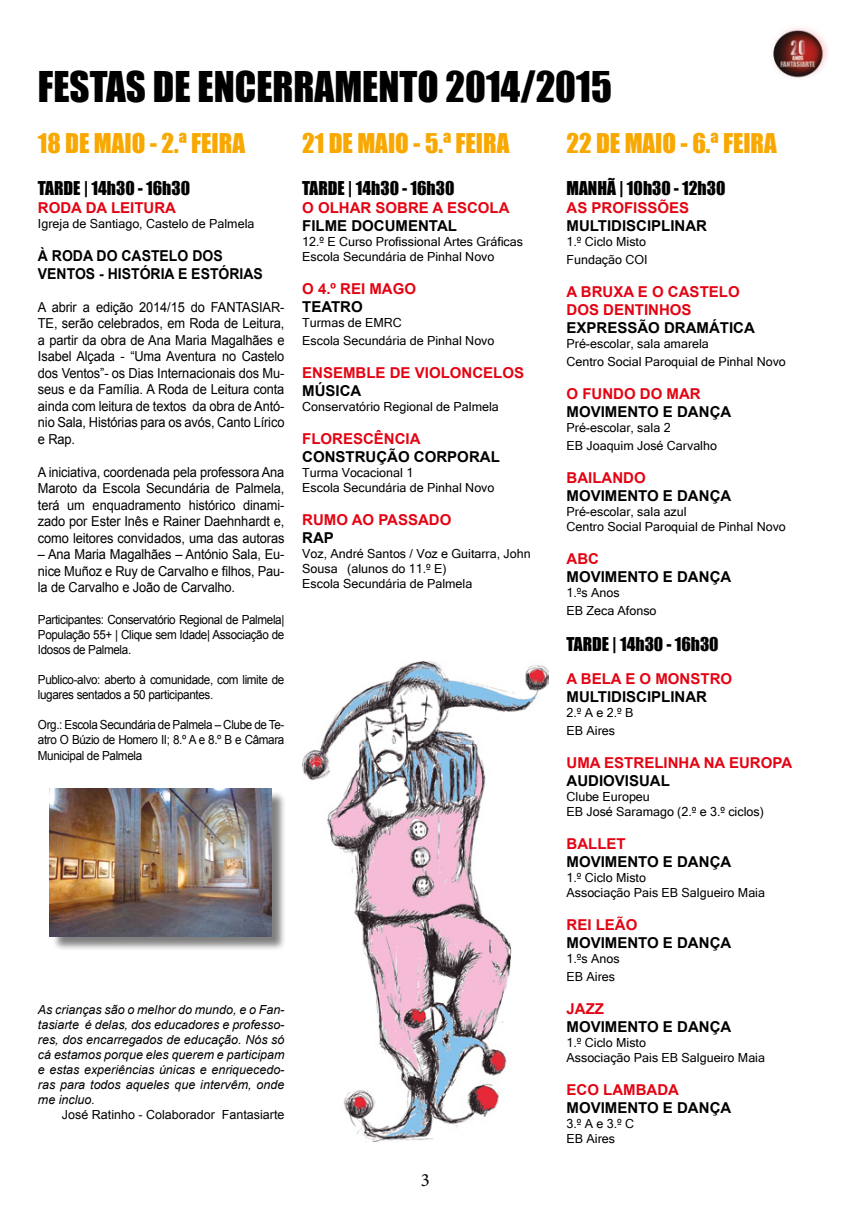
<style>
.page{position:relative;width:851px;height:1205px;background:#fff}
.page>*{position:absolute;margin:0;border:0;box-sizing:border-box;transform-origin:0 0}
.t1{font:38.88px "Impact";color:#000}
.t2{font:25px "Impact";color:#f8a800}
.t3{font:18.75px "Minion Pro";color:#000}
.t4{font:17.5px "Impact";color:#000}
.t5{font:700 15px "Arial";color:#000}
.t6{font:700 15px/18px "Arial";color:#e30413}
.t7{font:700 15px/18px "Arial";color:#000;scale:.93 1}
.t8{font:13.75px/16.5px "Arial";letter-spacing:-.01em;color:#000;text-align:justify;scale:.93 1}
.t9{font:12.5px/15px "Microsoft Sans Serif";color:#000}
.t10{font:12.5px/15px "Arial";letter-spacing:-.03em;color:#000;scale:.93 1}
.t11{font:italic 12.5px/15px "Arial";color:#000;text-align:justify}
.t12{font:12.5px "Arial";color:#000}
</style>
<div class="page">
<img style="left:773px;top:28px;width:55px;height:50px">
<img style="left:303px;top:662px;width:245px;height:479px">
<div style="left:51px;top:790px;width:235px;height:161px;background:#000;opacity:.5"></div>
<img style="left:50px;top:788px;width:221px;height:148px">
<h1 class="t1" style="left:38px;top:56px;width:575px">FESTAS DE ENCERRAMENTO 2014/2015</h1>
<h2 class="t2" style="left:38px;top:123px;width:208px">18 DE MAIO - 2.ª FEIRA</h2>
<h3 class="t4" style="left:38px;top:174px;width:154px">TARDE | 14h30 - 16h30</h3>
<p class="t6" style="left:38px;top:199px;width:140px">RODA DA LEITURA</p>
<p class="t9" style="left:38px;top:215px;width:218px">Igreja de Santiago, Castelo de Palmela</p>
<p class="t7" style="left:38px;top:247px;width:243px">À RODA DO CASTELO DOS<br>VENTOS - HISTÓRIA E ESTÓRIAS</p>
<p class="t8" style="left:38px;top:299px;width:266px">A abrir a edição 2014/15 do FANTASIAR-TE, serão celebrados, em Roda de Leitura, a partir da obra de Ana Maria Magalhães e Isabel Alçada - “Uma Aventura no Castelo dos Ventos”- os Dias Internacionais dos Mu&shy;seus e da Família. A Roda de Leitura conta ainda com leitura de textos da obra de Antó&shy;nio Sala, Histórias para os avós, Canto Lírico e Rap.</p>
<p class="t8" style="left:38px;top:464px;width:266px">A iniciativa, coordenada pela professora Ana Maroto da Escola Secundária de Palmela, terá um enquadramento histórico dinami&shy;zado por Ester Inês e Rainer Daehnhardt e, como leitores convidados, uma das autoras</p>
<p class="t8" style="left:38px;top:546px;width:266px">– Ana Maria Magalhães – António Sala, Eu&shy;nice Muñoz e Ruy de Carvalho e filhos, Pau&shy;la de Carvalho e João de Carvalho.</p>
<p class="t10" style="left:38px;top:612px;width:266px;text-align:justify">Participantes: Conservatório Regional de Palmela| População 55+ | Clique sem Idade| Associação de Idosos de Palmela.</p>
<p class="t10" style="left:38px;top:672px;width:266px">Publico-alvo: aberto à comunidade, com limite de lugares sentados a 50 participantes.</p>
<p class="t10" style="left:38px;top:717px;width:266px">Org.: Escola Secundária de Palmela – Clube de Te&shy;atro O Búzio de Homero II; 8.º A e 8.º B e Câmara</p>
<p class="t10" style="left:38px;top:748px;width:114px">Municipal de Palmela</p>
<h2 class="t2" style="left:302px;top:123px;width:209px">21 DE MAIO - 5.ª FEIRA</h2>
<h3 class="t4" style="left:302px;top:174px;width:154px">TARDE | 14h30 - 16h30</h3>
<p class="t6" style="left:302px;top:199px;width:209px">O OLHAR SOBRE A ESCOLA</p>
<p class="t5" style="left:302px;top:215px;width:156px">FILME DOCUMENTAL</p>
<p class="t9" style="left:302px;top:233px;width:222px">12.º E Curso Profissional Artes Gráficas<br>Escola Secundária de Pinhal Novo</p>
<p class="t6" style="left:302px;top:280px;width:115px">O 4.º REI MAGO</p>
<p class="t5" style="left:302px;top:296px;width:62px">TEATRO</p>
<p class="t9" style="left:302px;top:313px;width:194px;line-height:18px">Turmas de EMRC<br>Escola Secundária de Pinhal Novo</p>
<p class="t6" style="left:302px;top:364px;width:223px">ENSEMBLE DE VIOLONCELOS</p>
<p class="t5" style="left:302px;top:380px;width:61px">MÚSICA</p>
<p class="t9" style="left:302px;top:398px;width:198px">Conservatório Regional de Palmela</p>
<p class="t6" style="left:302px;top:430px;width:120px">FLORESCÊNCIA</p>
<p class="t5" style="left:302px;top:446px;width:199px">CONSTRUÇÃO CORPORAL</p>
<p class="t9" style="left:302px;top:464px;width:194px">Turma Vocacional 1<br>Escola Secundária de Pinhal Novo</p>
<p class="t6" style="left:302px;top:511px;width:151px">RUMO AO PASSADO</p>
<p class="t5" style="left:302px;top:527px;width:33px">RAP</p>
<p class="t9" style="left:302px;top:545px;width:230px">Voz, André Santos / Voz e Guitarra, John<br>Sousa (alunos do 11.º E)<br>Escola Secundária de Palmela</p>
<h2 class="t2" style="left:566px;top:123px;width:212px">22 DE MAIO - 6.ª FEIRA</h2>
<h3 class="t4" style="left:566px;top:174px;width:160px">MANHÃ | 10h30 - 12h30</h3>
<p class="t6" style="left:566px;top:199px;width:124px">AS PROFISSÕES</p>
<p class="t5" style="left:566px;top:215px;width:142px">MULTIDISCIPLINAR</p>
<p class="t9" style="left:566px;top:232px;width:83px;line-height:18px">1.º Ciclo Misto<br>Fundação COI</p>
<p class="t6" style="left:566px;top:283px;width:175px">A BRUXA E O CASTELO<br>DOS DENTINHOS</p>
<p class="t5" style="left:566px;top:317px;width:190px">EXPRESSÃO DRAMÁTICA</p>
<p class="t9" style="left:566px;top:334px;width:221px;line-height:18px">Pré-escolar, sala amarela<br>Centro Social Paroquial de Pinhal Novo</p>
<p class="t6" style="left:566px;top:385px;width:136px">O FUNDO DO MAR</p>
<p class="t5" style="left:566px;top:401px;width:166px">MOVIMENTO E DANÇA</p>
<p class="t9" style="left:566px;top:418px;width:152px;line-height:18px">Pré-escolar, sala 2<br>EB Joaquim José Carvalho</p>
<p class="t6" style="left:566px;top:469px;width:81px">BAILANDO</p>
<p class="t5" style="left:566px;top:485px;width:166px">MOVIMENTO E DANÇA</p>
<p class="t9" style="left:566px;top:503px;width:221px">Pré-escolar, sala azul<br>Centro Social Paroquial de Pinhal Novo</p>
<p class="t6" style="left:566px;top:550px;width:34px">ABC</p>
<p class="t5" style="left:566px;top:566px;width:166px">MOVIMENTO E DANÇA</p>
<p class="t9" style="left:566px;top:583px;width:92px;line-height:18px">1.ºs Anos<br>EB Zeca Afonso</p>
<h3 class="t4" style="left:566px;top:630px;width:154px">TARDE | 14h30 - 16h30</h3>
<p class="t6" style="left:566px;top:670px;width:167px">A BELA E O MONSTRO</p>
<p class="t5" style="left:566px;top:686px;width:142px">MULTIDISCIPLINAR</p>
<p class="t9" style="left:566px;top:703px;width:68px;line-height:18px">2.º A e 2.º B<br>EB Aires</p>
<p class="t6" style="left:566px;top:754px;width:227px">UMA ESTRELINHA NA EUROPA</p>
<p class="t5" style="left:566px;top:770px;width:105px">AUDIOVISUAL</p>
<p class="t9" style="left:566px;top:788px;width:199px">Clube Europeu<br>EB José Saramago (2.º e 3.º ciclos)</p>
<p class="t6" style="left:566px;top:835px;width:61px">BALLET</p>
<p class="t5" style="left:566px;top:851px;width:166px">MOVIMENTO E DANÇA</p>
<p class="t9" style="left:566px;top:869px;width:200px">1.º Ciclo Misto<br>Associação Pais EB Salgueiro Maia</p>
<p class="t6" style="left:566px;top:916px;width:72px">REI LEÃO</p>
<p class="t5" style="left:566px;top:932px;width:166px">MOVIMENTO E DANÇA</p>
<p class="t9" style="left:566px;top:949px;width:55px;line-height:18px">1.ºs Anos<br>EB Aires</p>
<p class="t6" style="left:566px;top:1000px;width:39px">JAZZ</p>
<p class="t5" style="left:566px;top:1016px;width:166px">MOVIMENTO E DANÇA</p>
<p class="t9" style="left:566px;top:1034px;width:200px">1.º Ciclo Misto<br>Associação Pais EB Salgueiro Maia</p>
<p class="t6" style="left:566px;top:1081px;width:114px">ECO LAMBADA</p>
<p class="t5" style="left:566px;top:1097px;width:166px">MOVIMENTO E DANÇA</p>
<p class="t9" style="left:566px;top:1115px;width:69px">3.º A e 3.º C<br>EB Aires</p>
<p class="t11" style="left:38px;top:1002px;width:248px">As crianças são o melhor do mundo, e o Fan&shy;tasiarte é delas, dos educadores e professo&shy;res, dos encarregados de educação. Nós só cá estamos porque eles querem e participam e estas experiências únicas e enriquecedo&shy;ras para todos aqueles que intervêm, onde me incluo.</p>
<p class="t12" style="left:62px;top:1106px;width:224px">José Ratinho - Colaborador Fantasiarte</p>
<h3 class="t3" style="left:421px;top:1167px;width:11px">3</h3>
</div>
